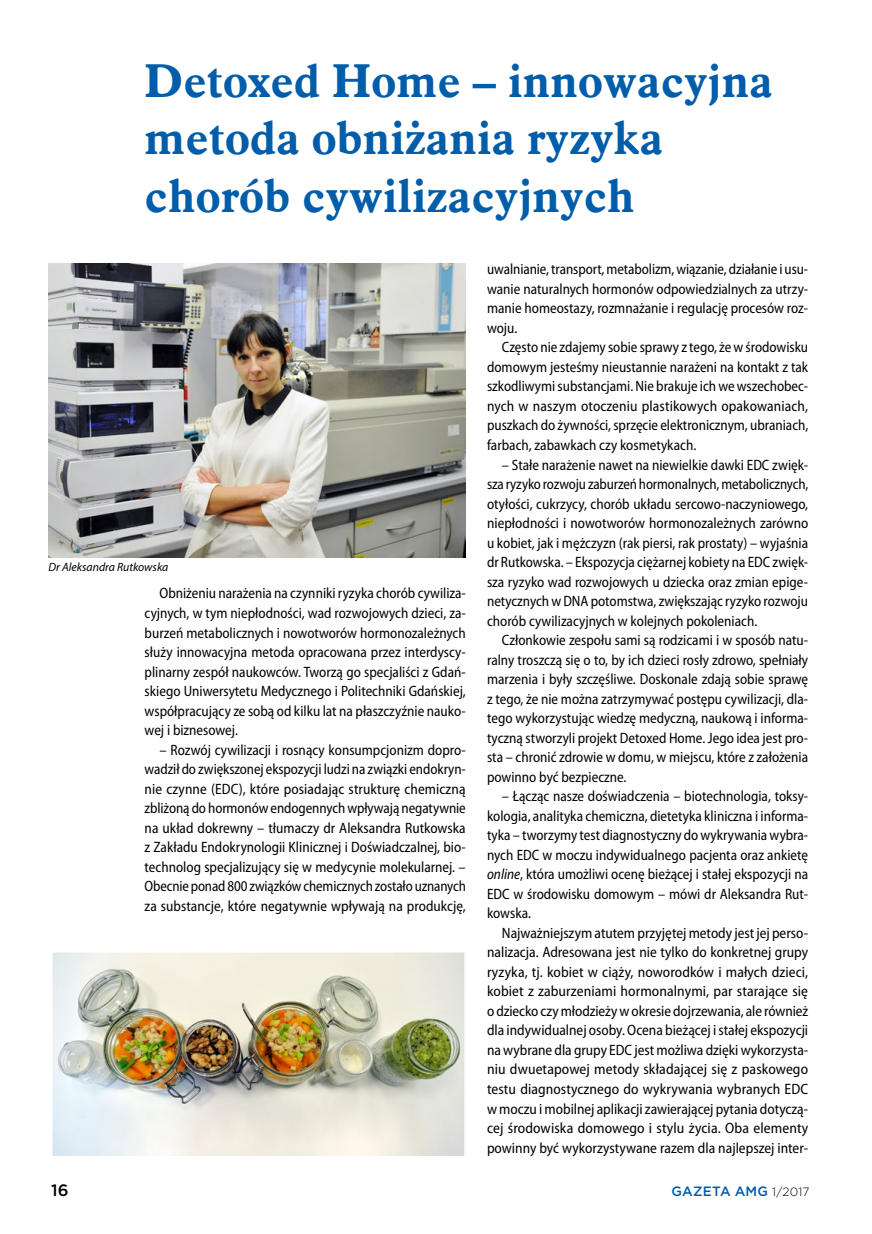
<style>
.page{position:relative;width:872px;height:1234px;background:#fff}
.page>*{position:absolute;margin:0;border:0;box-sizing:border-box;transform-origin:0 0}
.t1{font:700 46.5px/57px "Aldine 721 EU";letter-spacing:.005em;color:#005da9}
.t2{font:500 16.5px "Gotham";color:#000}
.t3{font:semi-condensed 15px/19.5px "Myriad Pro";color:#000;text-align:justify;scale:.96 1}
.t4{font:semi-condensed 15px/19.5px "Myriad Pro";color:#000;text-align:justify}
.t5{font:semi-condensed 15px/19.5px "Myriad Pro";color:#000;text-align:justify;scale:.95 1}
.t6{font:500 13.5px "Gotham";letter-spacing:.015em;color:#005da9}
.t7{font:italic 12px "Myriad Pro";color:#000}
.s1{font-style:italic}
.s2{font-weight:300;font-size:12px;color:#000}
</style>
<div class="page">
<img style="left:49px;top:263px;width:417px;height:294px">
<img style="left:54px;top:953px;width:409px;height:201px">
<div style="left:51px;top:950px;width:415px;height:207px;border:2px solid #fff"></div>
<h1 class="t1" style="left:145px;top:53px;width:629px">Detoxed Home – innowacyjna metoda obniżania ryzyka chorób cywilizacyjnych</h1>
<p class="t7" style="left:49px;top:559px;width:121px">Dr Aleksandra Rutkowska</p>
<p class="t3" style="left:145px;top:583px;width:336px;text-indent:15px">Obniżeniu narażenia na czynniki ryzyka chorób cywiliza&shy;cyjnych, w tym niepłodności, wad rozwojowych dzieci, za&shy;burzeń metabolicznych i nowotworów hormonozależnych służy innowacyjna metoda opracowana przez interdyscy&shy;plinarny zespół naukowców. Tworzą go specjaliści z Gdań&shy;skiego Uniwersytetu Medycznego i Politechniki Gdańskiej, współpracujący ze sobą od kilku lat na płaszczyźnie nauko&shy;wej i biznesowej.</p>
<p class="t3" style="left:145px;top:739px;width:336px;text-indent:15px">– Rozwój cywilizacji i rosnący konsumpcjonizm dopro&shy;wadził do zwiększonej ekspozycji ludzi na związki endokryn&shy;nie czynne (EDC), które posiadając strukturę chemiczną zbliżoną do hormonów endogennych wpływają negatywnie na układ dokrewny – tłumaczy dr Aleksandra Rutkowska z Zakładu Endokrynologii Klinicznej i Doświadczalnej, bio&shy;technolog specjalizujący się w medycynie molekularnej. – Obecnie ponad 800 związków chemicznych zostało uznanych za substancje, które negatywnie wpływają na produkcję,</p>
<p class="t5" style="left:487px;top:259px;width:339px">uwalnianie, transport, metabolizm, wiązanie, działanie i usu&shy;wanie naturalnych hormonów odpowiedzialnych za utrzy&shy;manie homeostazy, rozmnażanie i regulację procesów roz&shy;woju.</p>
<p class="t3" style="left:487px;top:337px;width:336px;text-indent:15px">Często nie zdajemy sobie sprawy z tego, że w środowisku domowym jesteśmy nieustannie narażeni na kontakt z tak szkodliwymi substancjami. Nie brakuje ich we wszechobec&shy;nych w naszym otoczeniu plastikowych opakowaniach, puszkach do żywności, sprzęcie elektronicznym, ubraniach, farbach, zabawkach czy kosmetykach.</p>
<p class="t3" style="left:487px;top:454px;width:336px;text-indent:15px">– Stałe narażenie nawet na niewielkie dawki EDC zwięk&shy;sza ryzyko rozwoju zaburzeń hormonalnych, metabolicznych, otyłości, cukrzycy, chorób układu sercowo-naczyniowego, niepłodności i nowotworów hormonozależnych zarówno u kobiet, jak i mężczyzn (rak piersi, rak prostaty) – wyjaśnia dr Rutkowska. – Ekspozycja ciężarnej kobiety na EDC zwięk&shy;sza ryzyko wad rozwojowych u dziecka oraz zmian epige&shy;netycznych w DNA potomstwa, zwiększając ryzyko rozwoju chorób cywilizacyjnych w kolejnych pokoleniach.</p>
<p class="t3" style="left:487px;top:630px;width:336px;text-indent:15px">Członkowie zespołu sami są rodzicami i w sposób natu&shy;ralny troszczą się o to, by ich dzieci rosły zdrowo, spełniały marzenia i były szczęśliwe. Doskonale zdają sobie sprawę z tego, że nie można zatrzymywać postępu cywilizacji, dla&shy;tego wykorzystując wiedzę medyczną, naukową i informa&shy;tyczną stworzyli projekt Detoxed Home. Jego idea jest pro&shy;sta – chronić zdrowie w domu, w miejscu, które z założenia powinno być bezpieczne.</p>
<p class="t3" style="left:487px;top:786px;width:336px;text-indent:15px">– Łącząc nasze doświadczenia – biotechnologia, toksy&shy;kologia, analityka chemiczna, dietetyka kliniczna i informa&shy;tyka – tworzymy test diagnostyczny do wykrywania wybra&shy;nych EDC w moczu indywidualnego pacjenta oraz ankietę <span class="s1">online</span>, która umożliwi ocenę bieżącej i stałej ekspozycji na EDC w środowisku domowym – mówi dr Aleksandra Rut&shy;kowska.</p>
<p class="t4" style="left:487px;top:922px;width:323px;text-indent:15px">Najważniejszym atutem przyjętej metody jest jej perso&shy;nalizacja. Adresowana jest nie tylko do konkretnej grupy ryzyka, tj. kobiet w ciąży, noworodków i małych dzieci, kobiet z zaburzeniami hormonalnymi, par starające się o dziecko czy młodzieży w okresie dojrzewania, ale również dla indywidualnej osoby. Ocena bieżącej i stałej ekspozycji na wybrane dla grupy EDC jest możliwa dzięki wykorzysta&shy;niu dwuetapowej metody składającej się z paskowego testu diagnostycznego do wykrywania wybranych EDC w moczu i mobilnej aplikacji zawierającej pytania dotyczą&shy;cej środowiska domowego i stylu życia. Oba elementy powinny być wykorzystywane razem dla najlepszej inter-</p>
<p class="t2" style="left:51px;top:1179px;width:19px">16</p>
<p class="t6" style="left:671px;top:1182px;width:139px">GAZETA AMG <span class="s2">1/2017</span></p>
</div>
